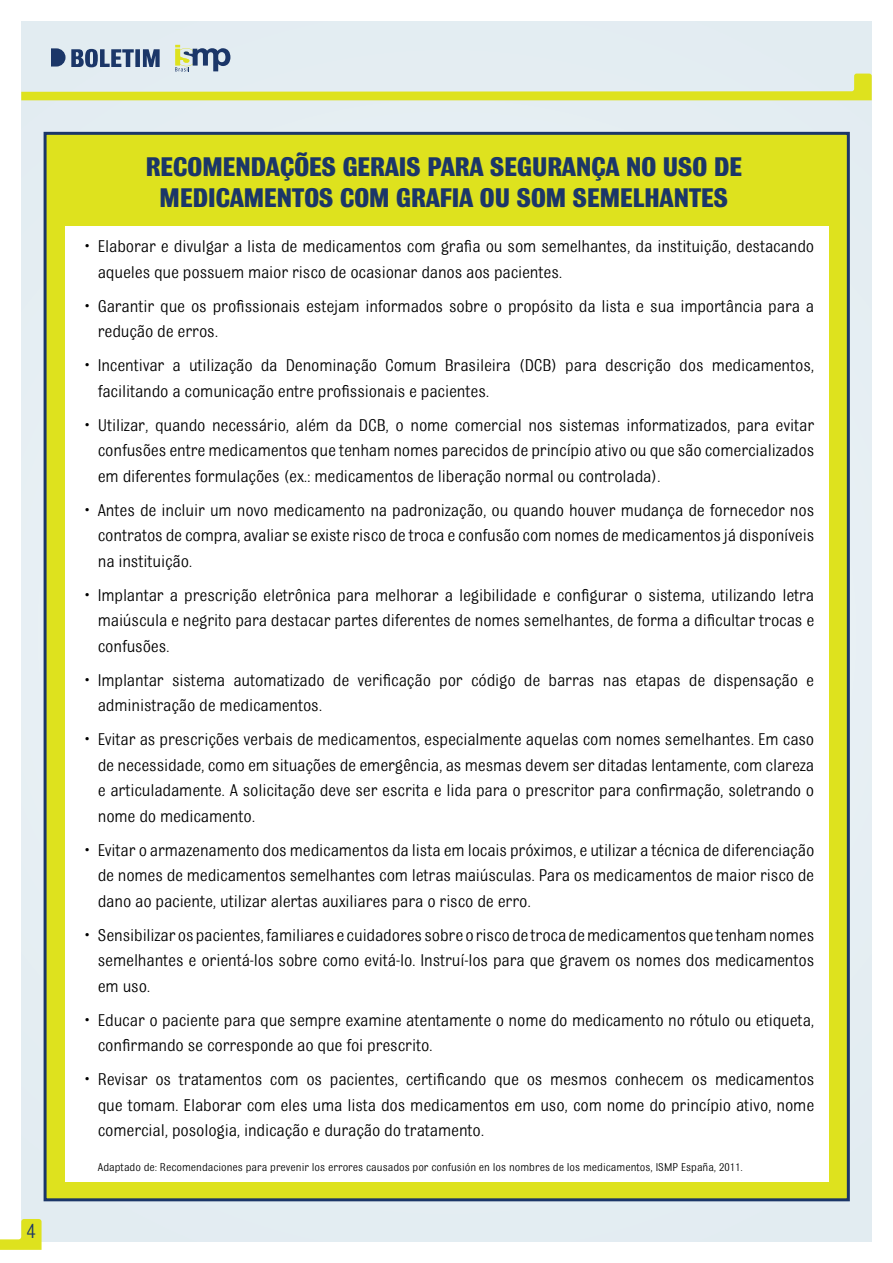
<style>
.page{position:relative;width:893px;height:1263px;background:#fff}
.page>*{position:absolute;margin:0;border:0;box-sizing:border-box;transform-origin:0 0}
.t1{font:700 28.5px/31.5px "Bulldog";letter-spacing:-.02em;color:#1b3668;text-align:center}
.t2{font:21.6px "Bulldog";color:#1b3668}
.t3{font:18px/25.5px "Bulldog";letter-spacing:-.01em;color:#000;text-align:justify}
.t4{font:12px "Bulldog";color:#000}
</style>
<div class="page">
<div style="left:21px;top:22px;width:851px;height:1219px;background:#e3edf2"></div>
<svg style="left:21px;top:45px;width:851px;height:55px"></svg>
<div style="left:44px;top:132px;width:806px;height:1069px;background:#dee21e;border:3px solid #1b3668"></div>
<div style="left:65px;top:226px;width:763px;height:956px;background:#fff"></div>
<svg style="left:0;top:1219px;width:42px;height:31px"></svg>
<p class="t2" style="left:27px;top:1220px;width:11px">4</p>
<h1 class="t1" style="left:145px;top:150px;width:598px">RECOMENDAÇÕES GERAIS PARA SEGURANÇA NO USO DE<br>MEDICAMENTOS COM GRAFIA OU SOM SEMELHANTES</h1>
<p class="t3" style="left:98px;top:233px;width:718px;text-indent:-13px">• Elaborar e divulgar a lista de medicamentos com grafia ou som semelhantes, da instituição, destacando aqueles que possuem maior risco de ocasionar danos aos pacientes.</p>
<p class="t3" style="left:98px;top:293px;width:718px;text-indent:-13px">• Garantir que os profissionais estejam informados sobre o propósito da lista e sua importância para a redução de erros.</p>
<p class="t3" style="left:98px;top:352px;width:718px;text-indent:-13px">• Incentivar a utilização da Denominação Comum Brasileira (DCB) para descrição dos medicamentos, facilitando a comunicação entre profissionais e pacientes.</p>
<p class="t3" style="left:98px;top:412px;width:718px;text-indent:-13px">• Utilizar, quando necessário, além da DCB, o nome comercial nos sistemas informatizados, para evitar confusões entre medicamentos que tenham nomes parecidos de princípio ativo ou que são comercializados em diferentes formulações (ex.: medicamentos de liberação normal ou controlada).</p>
<p class="t3" style="left:98px;top:497px;width:718px;text-indent:-13px">• Antes de incluir um novo medicamento na padronização, ou quando houver mudança de fornecedor nos contratos de compra, avaliar se existe risco de troca e confusão com nomes de medicamentos já disponíveis na instituição.</p>
<p class="t3" style="left:98px;top:582px;width:718px;text-indent:-13px">• Implantar a prescrição eletrônica para melhorar a legibilidade e configurar o sistema, utilizando letra maiúscula e negrito para destacar partes diferentes de nomes semelhantes, de forma a dificultar trocas e confusões.</p>
<p class="t3" style="left:98px;top:667px;width:718px;text-indent:-13px">• Implantar sistema automatizado de verificação por código de barras nas etapas de dispensação e administração de medicamentos.</p>
<p class="t3" style="left:98px;top:726px;width:718px;text-indent:-13px">• Evitar as prescrições verbais de medicamentos, especialmente aquelas com nomes semelhantes. Em caso de necessidade, como em situações de emergência, as mesmas devem ser ditadas lentamente, com clareza e articuladamente. A solicitação deve ser escrita e lida para o prescritor para confirmação, soletrando o nome do medicamento.</p>
<p class="t3" style="left:98px;top:837px;width:718px;text-indent:-13px">• Evitar o armazenamento dos medicamentos da lista em locais próximos, e utilizar a técnica de diferenciação de nomes de medicamentos semelhantes com letras maiúsculas. Para os medicamentos de maior risco de dano ao paciente, utilizar alertas auxiliares para o risco de erro.</p>
<p class="t3" style="left:98px;top:922px;width:718px;text-indent:-13px">• Sensibilizar os pacientes, familiares e cuidadores sobre o risco de troca de medicamentos que tenham nomes semelhantes e orientá-los sobre como evitá-lo. Instruí-los para que gravem os nomes dos medicamentos em uso.</p>
<p class="t3" style="left:98px;top:1007px;width:718px;text-indent:-13px">• Educar o paciente para que sempre examine atentamente o nome do medicamento no rótulo ou etiqueta, confirmando se corresponde ao que foi prescrito.</p>
<p class="t3" style="left:98px;top:1067px;width:718px;text-indent:-13px">• Revisar os tratamentos com os pacientes, certificando que os mesmos conhecem os medicamentos que tomam. Elaborar com eles uma lista dos medicamentos em uso, com nome do princípio ativo, nome comercial, posologia, indicação e duração do tratamento.</p>
<p class="t4" style="left:98px;top:1160px;width:646px">Adaptado de: Recomendaciones para prevenir los errores causados por confusión en los nombres de los medicamentos, ISMP España, 2011.</p>
</div>
